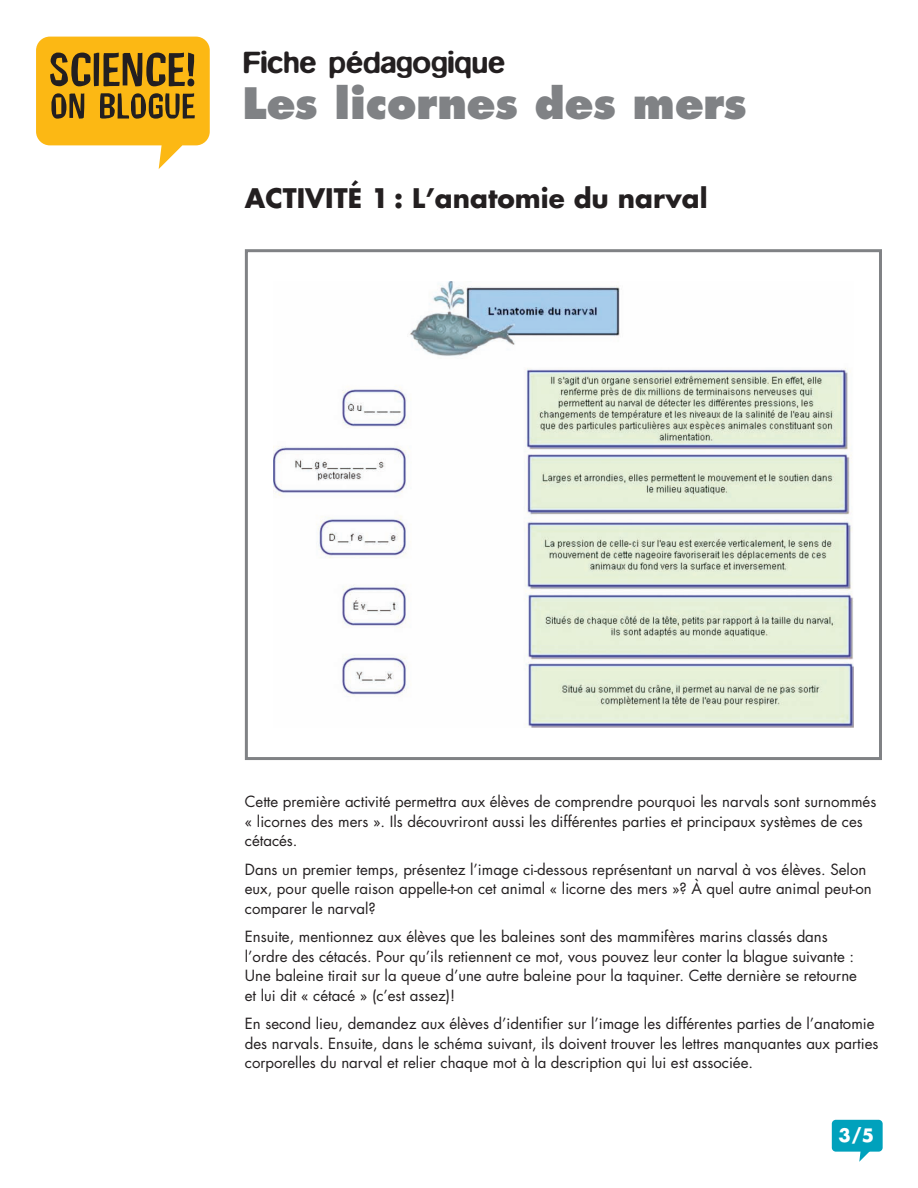
<style>
.page{position:relative;width:918px;height:1188px;background:#fff}
.page>*{position:absolute;margin:0;border:0;box-sizing:border-box;transform-origin:0 0}
.t1{font:800 42.15px "Futura";letter-spacing:-.01em;color:#808285}
.t2{font:500 31.35px "Blur";color:#231f20}
.t3{font:700 26.25px "Futura";color:#231f20}
.t4{font:700 18px "Futura";color:#fff}
.t5{font:15px/19.5px "Futura";color:#231f20}
</style>
<div class="page">
<svg style="left:36px;top:37px;width:174px;height:132px"></svg>
<div style="left:832px;top:1120px;width:51px;height:32px;background:#00a1bc;border-radius:4px"></div>
<svg style="left:859px;top:1151px;width:13px;height:11px"></svg>
<img style="left:273px;top:282px;width:581px;height:445px">
<div style="left:245px;top:249px;width:637px;height:511px;border:3px solid #808285"></div>
<h2 class="t2" style="left:243px;top:44px;width:263px">Fiche pédagogique</h2>
<h1 class="t1" style="left:242px;top:85px;width:506px">Les licornes des mers</h1>
<h3 class="t3" style="left:245px;top:186px;width:464px">ACTIVITÉ 1 : L’anatomie du narval</h3>
<p class="t5" style="left:245px;top:793px;width:633px">Cette première activité permettra aux élèves de comprendre pourquoi les narvals sont surnommés « licornes des mers ». Ils découvriront aussi les différentes parties et principaux systèmes de ces cétacés.</p>
<p class="t5" style="left:245px;top:861px;width:628px">Dans un premier temps, présentez l’image ci-dessous représentant un narval à vos élèves. Selon eux, pour quelle raison appelle-t-on cet animal « licorne des mers »? À quel autre animal peut-on comparer le narval?</p>
<p class="t5" style="left:245px;top:928px;width:614px">Ensuite, mentionnez aux élèves que les baleines sont des mammifères marins classés dans l’ordre des cétacés. Pour qu’ils retiennent ce mot, vous pouvez leur conter la blague suivante :<br>Une baleine tirait sur la queue d’une autre baleine pour la taquiner. Cette dernière se retourne et lui dit « cétacé » (c’est assez)!</p>
<p class="t5" style="left:245px;top:1015px;width:635px">En second lieu, demandez aux élèves d’identifier sur l’image les différentes parties de l’anatomie des narvals. Ensuite, dans le schéma suivant, ils doivent trouver les lettres manquantes aux parties corporelles du narval et relier chaque mot à la description qui lui est associée.</p>
<p class="t4" style="left:839px;top:1127px;width:37px">3/5</p>
</div>
